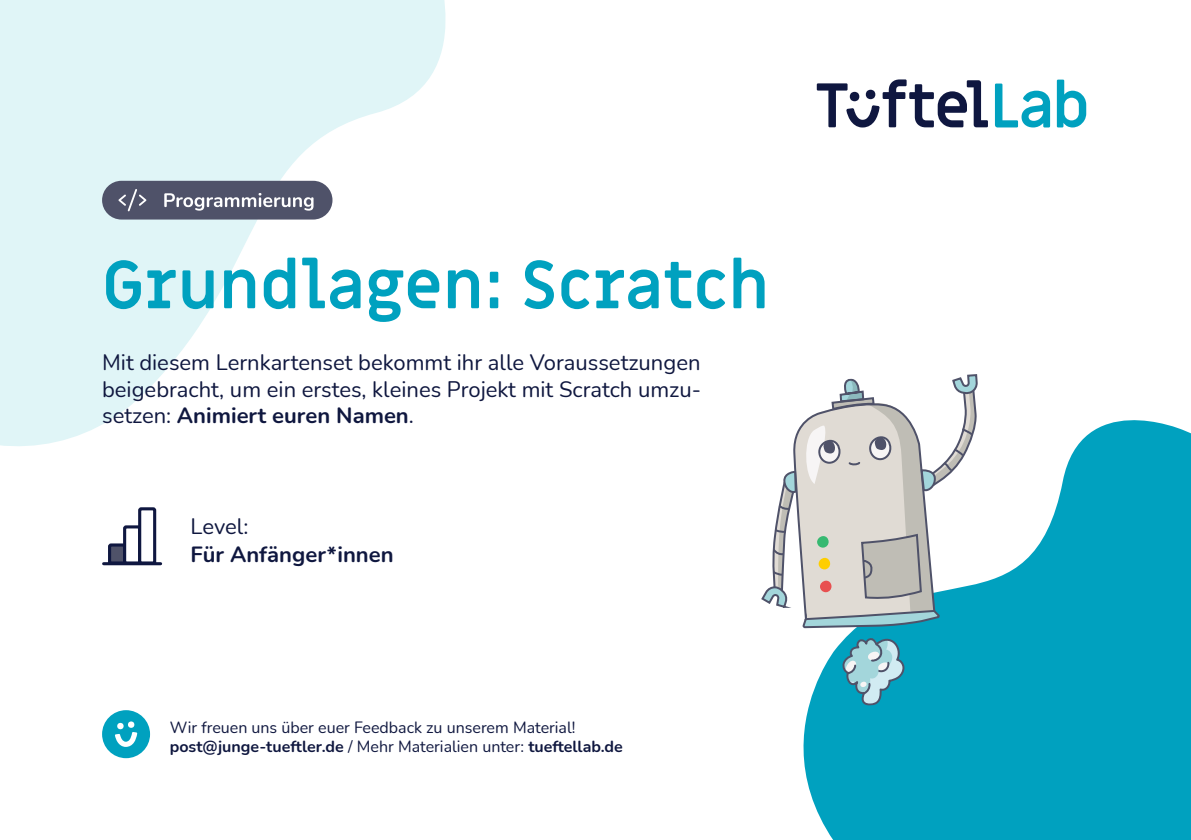
<style>
.page{position:relative;width:1191px;height:840px;background:#fff}
.page>*{position:absolute;margin:0;border:0;box-sizing:border-box;transform-origin:0 0}
.t1{font:700 66px "Miriam Libre";color:#00a1bf}
.Normaler_Text{font:22px/26.4px "Nunito";color:#0f173f;text-align:justify}
.t2{font:700 22px/28px "Nunito";color:#0f173f}
.t3{font:16px/19.2px "Nunito";color:#0f173f}
.s1{font-weight:700}
.s2{font-weight:400}
</style>
<div class="page">
<svg style="left:803px;top:420px;width:388px;height:419px;background:#1eacc6"></svg>
<svg style="left:0;top:0;width:446px;height:446px;fill:#e0f5f7"></svg>
<svg style="left:816px;top:79px;width:172px;height:49px"></svg>
<svg style="left:995px;top:80px;width:91px;height:48px"></svg>
<div style="left:102px;top:709px;width:48px;height:48px;background:#00a1bf;border-radius:50%"></div>
<svg style="left:115px;top:721px;width:22px;height:25px"></svg>
<svg style="left:108px;top:507px;width:49px;height:55px"></svg>
<hr style="left:104px;top:562px;width:57px;height:3px;background:#0f1740">
<div style="left:102px;top:181px;width:230px;height:38px;background:#4f5269;border-radius:19px"></div>
<svg style="left:118px;top:189px;width:28px;height:22px"></svg>
<svg style="left:164px;top:193px;width:149px;height:17px"></svg>
<svg style="left:761px;top:374px;width:217px;height:331px"></svg>
<p class="t1" style="left:102px;top:244px;width:668px">Grundlagen: Scratch</p>
<p class="Normaler_Text" style="left:102px;top:348px;width:600px">Mit diesem Lernkartenset bekommt ihr alle Voraussetzungen beigebracht, um ein erstes, kleines Projekt mit Scratch umzu&shy;setzen: <span class="s1">Animiert euren Namen</span>.</p>
<p class="t2" style="left:191px;top:511px;width:204px"><span class="s2">Level:<br></span>Für Anfänger*innen</p>
<p class="t3" style="left:170px;top:716px;width:454px">Wir freuen uns über euer Feedback zu unserem Material! <span class="s1">post@junge-tueftler.de</span> / Mehr Materialien unter: <span class="s1">tueftellab.de</span></p>
</div>
